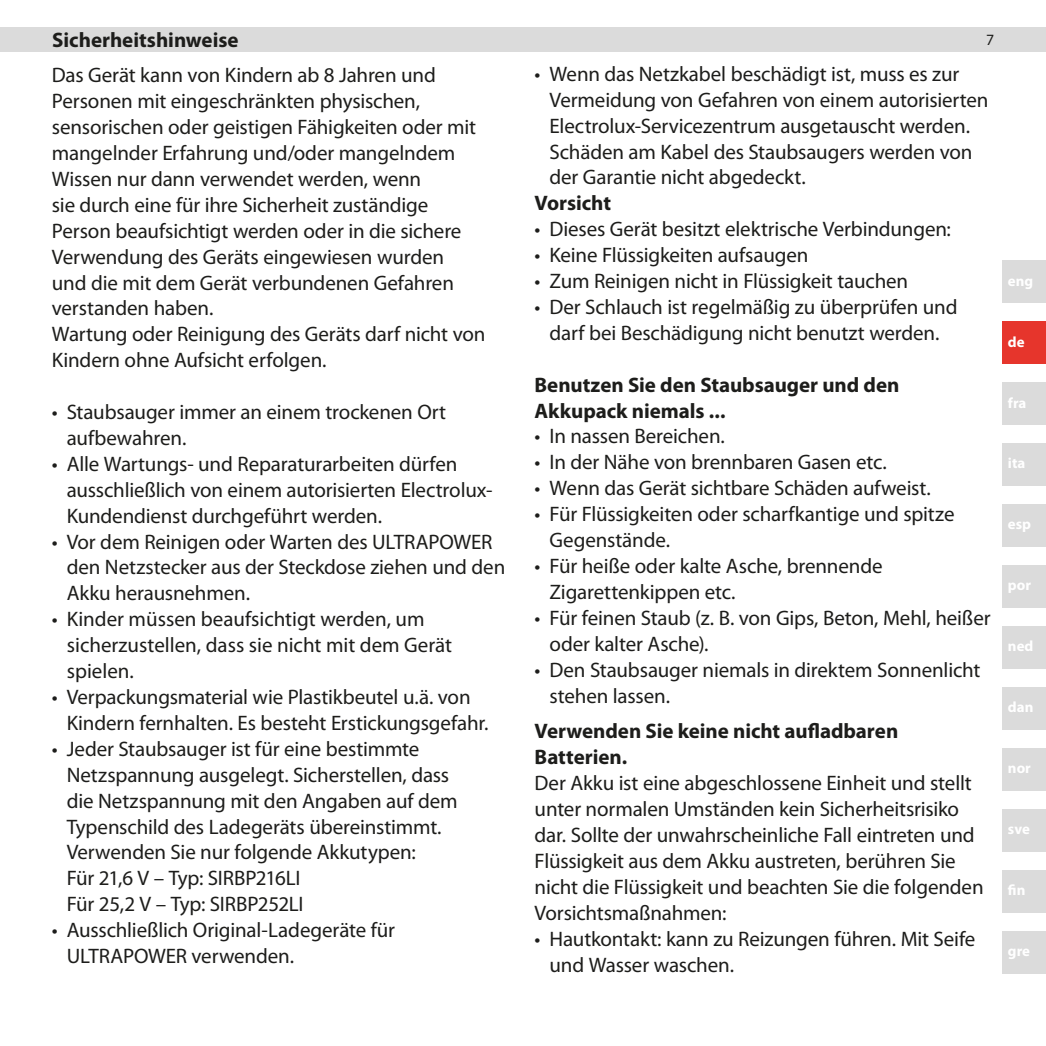
<style>
.page{position:relative;width:1046px;height:1046px;background:#fff}
.page>*{position:absolute;margin:0;border:0;box-sizing:border-box;transform-origin:0 0}
.t1{font:21px/25.9px "Myriad Pro";letter-spacing:-.005em;color:#1d1d1b}
.t2{font:700 21px/25.9px "Myriad Pro";color:#1d1d1b}
.t3{font:15.75px "Myriad Pro";color:#1d1d1b}
.t4{font:700 14.88px "Myriad Pro";color:#fff}
</style>
<div class="page">
<div style="left:0;top:27px;width:1046px;height:25px;background:#dbdbdb"></div>
<div style="left:1002px;top:260px;width:44px;height:43px;background:#dbdbdb"></div>
<div style="left:1002px;top:321px;width:44px;height:43px;background:#e6352c"></div>
<div style="left:1002px;top:382px;width:44px;height:43px;background:#dbdbdb"></div>
<div style="left:1002px;top:443px;width:44px;height:43px;background:#dbdbdb"></div>
<div style="left:1002px;top:504px;width:44px;height:43px;background:#dbdbdb"></div>
<div style="left:1002px;top:565px;width:44px;height:43px;background:#dbdbdb"></div>
<div style="left:1002px;top:626px;width:44px;height:43px;background:#dbdbdb"></div>
<div style="left:1002px;top:687px;width:44px;height:43px;background:#dbdbdb"></div>
<div style="left:1002px;top:748px;width:44px;height:43px;background:#dbdbdb"></div>
<div style="left:1002px;top:809px;width:44px;height:43px;background:#dbdbdb"></div>
<div style="left:1002px;top:870px;width:44px;height:43px;background:#dbdbdb"></div>
<div style="left:1002px;top:931px;width:44px;height:43px;background:#dbdbdb"></div>
<p class="t2" style="left:52px;top:28px;width:188px">Sicherheitshinweise</p>
<p class="t1" style="left:52px;top:62px;width:435px">Das Gerät kann von Kindern ab 8 Jahren und Personen mit eingeschränkten physischen, sensorischen oder geistigen Fähigkeiten oder mit mangelnder Erfahrung und/oder mangelndem Wissen nur dann verwendet werden, wenn<br>sie durch eine für ihre Sicherheit zuständige Person beaufsichtigt werden oder in die sichere Verwendung des Geräts eingewiesen wurden<br>und die mit dem Gerät verbundenen Gefahren verstanden haben.<br>Wartung oder Reinigung des Geräts darf nicht von Kindern ohne Aufsicht erfolgen.</p>
<p class="t1" style="left:67px;top:399px;width:381px;text-indent:-15px">• Staubsauger immer an einem trockenen Ort aufbewahren.</p>
<p class="t1" style="left:67px;top:451px;width:427px;text-indent:-15px">• Alle Wartungs- und Reparaturarbeiten dürfen ausschließlich von einem autorisierten Electrolux-<br>Kundendienst durchgeführt werden.</p>
<p class="t1" style="left:67px;top:529px;width:440px;text-indent:-15px">• Vor dem Reinigen oder Warten des ULTRAPOWER den Netzstecker aus der Steckdose ziehen und den<br>Akku herausnehmen.</p>
<p class="t1" style="left:67px;top:606px;width:387px;text-indent:-15px">• Kinder müssen beaufsichtigt werden, um sicherzustellen, dass sie nicht mit dem Gerät spielen.</p>
<p class="t1" style="left:67px;top:684px;width:423px;text-indent:-15px">• Verpackungsmaterial wie Plastikbeutel u.ä. von<br>Kindern fernhalten. Es besteht Erstickungsgefahr.</p>
<p class="t1" style="left:67px;top:736px;width:392px;text-indent:-15px">• Jeder Staubsauger ist für eine bestimmte Netzspannung ausgelegt. Sicherstellen, dass die Netzspannung mit den Angaben auf dem Typenschild des Ladegeräts übereinstimmt.<br>Verwenden Sie nur folgende Akkutypen:<br>Für 21,6 V – Typ: SIRBP216LI<br>Für 25,2 V – Typ: SIRBP252LI</p>
<p class="t1" style="left:67px;top:917px;width:330px;text-indent:-15px">• Ausschließlich Original-Ladegeräte für<br>ULTRAPOWER verwenden.</p>
<p class="t3" style="left:986px;top:31px;width:10px">7</p>
<p class="t1" style="left:549px;top:61px;width:440px;text-indent:-15px">• Wenn das Netzkabel beschädigt ist, muss es zur Vermeidung von Gefahren von einem autorisierten Electrolux-Servicezentrum ausgetauscht werden.<br>Schäden am Kabel des Staubsaugers werden von der Garantie nicht abgedeckt.</p>
<p class="t2" style="left:535px;top:191px;width:78px">Vorsicht</p>
<p class="t1" style="left:535px;top:216px;width:418px">• Dieses Gerät besitzt elektrische Verbindungen:</p>
<p class="t1" style="left:535px;top:242px;width:275px">• Keine Flüssigkeiten aufsaugen</p>
<p class="t1" style="left:535px;top:268px;width:375px">• Zum Reinigen nicht in Flüssigkeit tauchen</p>
<p class="t1" style="left:535px;top:294px;width:424px;text-align:center">• Der Schlauch ist regelmäßig zu überprüfen und darf bei Beschädigung nicht benutzt werden.</p>
<p class="t2" style="left:535px;top:372px;width:366px">Benutzen Sie den Staubsauger und den<br>Akkupack niemals ...</p>
<p class="t1" style="left:535px;top:424px;width:192px">• In nassen Bereichen.</p>
<p class="t1" style="left:535px;top:449px;width:354px">• In der Nähe von brennbaren Gasen etc.</p>
<p class="t1" style="left:535px;top:475px;width:398px">• Wenn das Gerät sichtbare Schäden aufweist.</p>
<p class="t1" style="left:549px;top:501px;width:406px;text-indent:-15px">• Für Flüssigkeiten oder scharfkantige und spitze<br>Gegenstände.</p>
<p class="t1" style="left:549px;top:553px;width:335px;text-indent:-15px">• Für heiße oder kalte Asche, brennende<br>Zigarettenkippen etc.</p>
<p class="t1" style="left:549px;top:605px;width:443px;text-indent:-15px">• Für feinen Staub (z. B. von Gips, Beton, Mehl, heißer oder kalter Asche).</p>
<p class="t1" style="left:549px;top:657px;width:432px;text-indent:-15px">• Den Staubsauger niemals in direktem Sonnenlicht stehen lassen.</p>
<p class="t2" style="left:535px;top:719px;width:365px">Verwenden Sie keine nicht aufladbaren<br>Batterien.</p>
<p class="t1" style="left:535px;top:770px;width:450px">Der Akku ist eine abgeschlossene Einheit und stellt unter normalen Umständen kein Sicherheitsrisiko dar. Sollte der unwahrscheinliche Fall eintreten und Flüssigkeit aus dem Akku austreten, berühren Sie nicht die Flüssigkeit und beachten Sie die folgenden Vorsichtsmaßnahmen:</p>
<p class="t1" style="left:549px;top:926px;width:427px;text-indent:-15px">• Hautkontakt: kann zu Reizungen führen. Mit Seife und Wasser waschen.</p>
<p class="t4" style="left:1008px;top:272px;width:27px">eng</p>
<p class="t4" style="left:1008px;top:333px;width:18px">de</p>
<p class="t4" style="left:1008px;top:394px;width:20px">fra</p>
<p class="t4" style="left:1008px;top:455px;width:19px">ita</p>
<p class="t4" style="left:1008px;top:516px;width:25px">esp</p>
<p class="t4" style="left:1008px;top:577px;width:25px">por</p>
<p class="t4" style="left:1008px;top:638px;width:27px">ned</p>
<p class="t4" style="left:1008px;top:699px;width:27px">dan</p>
<p class="t4" style="left:1008px;top:760px;width:24px">nor</p>
<p class="t4" style="left:1008px;top:821px;width:23px">sve</p>
<p class="t4" style="left:1008px;top:881px;width:19px">fin</p>
<p class="t4" style="left:1008px;top:942px;width:24px">gre</p>
</div>
